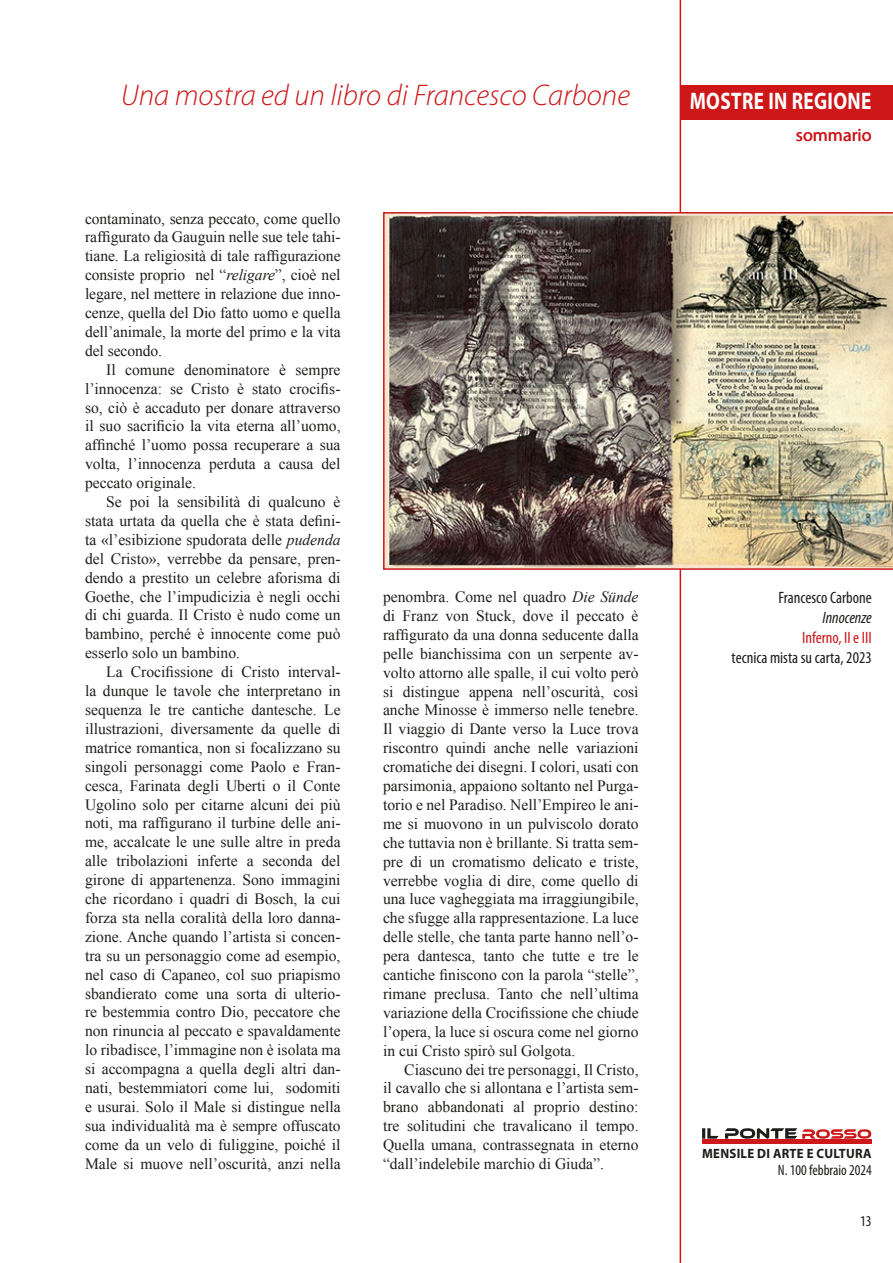
<style>
.page{position:relative;width:893px;height:1263px;background:#fff}
.page>*{position:absolute;margin:0;border:0;box-sizing:border-box;transform-origin:0 0}
.t1{font:italic 300 30px "Myriad Pro";color:#cd1719}
.t2{font:700 24px "Myriad Pro";letter-spacing:.02em;color:#fff;scale:.8 1}
.t3{font:18px "Myriad Pro";color:#cd1719}
.t4{font:condensed 16.5px "Myriad Pro";color:#1d1d1b}
.t5{font:condensed 16.5px "Myriad Pro";color:#cd1719}
.t6{font:italic condensed 16.5px "Myriad Pro";color:#1d1d1b}
.t7{font:15.75px/18.9px "Times New Roman";color:#1d1d1b;text-align:justify}
.t8{font:condensed 15px "Myriad Pro";color:#1d1d1b}
.t9{font:700 13.5px "Myriad Pro";letter-spacing:.02em;color:#1d1d1b;scale:.95 1}
.s1{font-style:italic}
</style>
<div class="page">
<div style="left:680px;top:85px;width:213px;height:34px;background:#cd1719"></div>
<hr style="left:680px;top:0;width:1px;height:1263px;background:#cd1719">
<hr style="left:702px;top:1139px;width:170px;height:4px;background:#cd1719">
<svg style="left:725px;top:1128px;width:146px;height:11px"></svg>
<svg style="left:702px;top:1128px;width:17px;height:11px"></svg>
<img style="left:383px;top:212px;width:510px;height:358px">
<h1 class="t1" style="left:121px;top:79px;width:511px">Una mostra ed un libro di Francesco Carbone</h1>
<h2 class="t2" style="left:690px;top:86px;width:229px">MOSTRE IN REGIONE</h2>
<p class="t7" style="left:85px;top:209px;width:257px">contaminato, senza peccato, come quello raffigurato da Gauguin nelle sue tele tahi&shy;tiane. La religiosità di tale raffigurazione consiste proprio nel “<span class="s1">religare</span>”, cioè nel legare, nel mettere in relazione due inno&shy;cenze, quella del Dio fatto uomo e quella dell’animale, la morte del primo e la vita del secondo.</p>
<p class="t7" style="left:85px;top:360px;width:257px;text-indent:21px">Il comune denominatore è sempre l’innocenza: se Cristo è stato crocifis&shy;so, ciò è accaduto per donare attraverso il suo sacrificio la vita eterna all’uomo, affinché l’uomo possa recuperare a sua volta, l’innocenza perduta a causa del peccato originale.</p>
<p class="t7" style="left:85px;top:492px;width:257px;text-indent:21px">Se poi la sensibilità di qualcuno è stata urtata da quella che è stata defini&shy;ta «l’esibizione spudorata delle <span class="s1">pudenda </span>del Cristo», verrebbe da pensare, pren&shy;dendo a prestito un celebre aforisma di Goethe, che l’impudicizia è negli occhi di chi guarda. Il Cristo è nudo come un bambino, perché è innocente come può esserlo solo un bambino.</p>
<p class="t7" style="left:85px;top:662px;width:257px;text-indent:21px">La Crocifissione di Cristo interval&shy;la dunque le tavole che interpretano in sequenza le tre cantiche dantesche. Le illustrazioni, diversamente da quelle di matrice romantica, non si focalizzano su singoli personaggi come Paolo e Fran&shy;cesca, Farinata degli Uberti o il Conte Ugolino solo per citarne alcuni dei più noti, ma raffigurano il turbine delle ani&shy;me, accalcate le une sulle altre in preda alle tribolazioni inferte a seconda del girone di appartenenza. Sono immagini che ricordano i quadri di Bosch, la cui forza sta nella coralità della loro danna&shy;zione. Anche quando l’artista si concen&shy;tra su un personaggio come ad esempio, nel caso di Capaneo, col suo priapismo sbandierato come una sorta di ulterio&shy;re bestemmia contro Dio, peccatore che non rinuncia al peccato e spavaldamente lo ribadisce, l’immagine non è isolata ma si accompagna a quella degli altri dan&shy;nati, bestemmiatori come lui, sodomiti e usurai. Solo il Male si distingue nella sua individualità ma è sempre offuscato come da un velo di fuliggine, poiché il Male si muove nell’oscurità, anzi nella</p>
<p class="t7" style="left:383px;top:587px;width:257px">penombra. Come nel quadro <span class="s1">Die Sünde </span>di Franz von Stuck, dove il peccato è raffigurato da una donna seducente dalla pelle bianchissima con un serpente av&shy;volto attorno alle spalle, il cui volto però si distingue appena nell’oscurità, così anche Minosse è immerso nelle tenebre.<br>Il viaggio di Dante verso la Luce trova riscontro quindi anche nelle variazioni cromatiche dei disegni. I colori, usati con parsimonia, appaiono soltanto nel Purga&shy;torio e nel Paradiso. Nell’Empireo le ani&shy;me si muovono in un pulviscolo dorato che tuttavia non è brillante. Si tratta sem&shy;pre di un cromatismo delicato e triste, verrebbe voglia di dire, come quello di una luce vagheggiata ma irraggiungibile, che sfugge alla rappresentazione. La luce delle stelle, che tanta parte hanno nell’o&shy;pera dantesca, tanto che tutte e tre le cantiche finiscono con la parola “stelle”, rimane preclusa. Tanto che nell’ultima variazione della Crocifissione che chiude l’opera, la luce si oscura come nel giorno in cui Cristo spirò sul Golgota.</p>
<p class="t7" style="left:383px;top:1059px;width:257px;text-indent:21px">Ciascuno dei tre personaggi, Il Cristo, il cavallo che si allontana e l’artista sem&shy;brano abbandonati al proprio destino: tre solitudini che travalicano il tempo.<br>Quella umana, contrassegnata in eterno “dall’indelebile marchio di Giuda”.</p>
<p class="t3" style="left:796px;top:124px;width:77px">sommario</p>
<p class="t4" style="left:778px;top:588px;width:95px">Francesco Carbone</p>
<p class="t6" style="left:822px;top:608px;width:51px">Innocenze</p>
<p class="t5" style="left:802px;top:628px;width:71px">Inferno, II e III</p>
<p class="t4" style="left:732px;top:647px;width:142px">tecnica mista su carta, 2023</p>
<p class="t9" style="left:702px;top:1144px;width:180px">MENSILE DI ARTE E CULTURA</p>
<p class="t8" style="left:778px;top:1161px;width:95px">N. 100 febbraio 2024</p>
<p class="t8" style="left:860px;top:1212px;width:13px">13</p>
</div>
